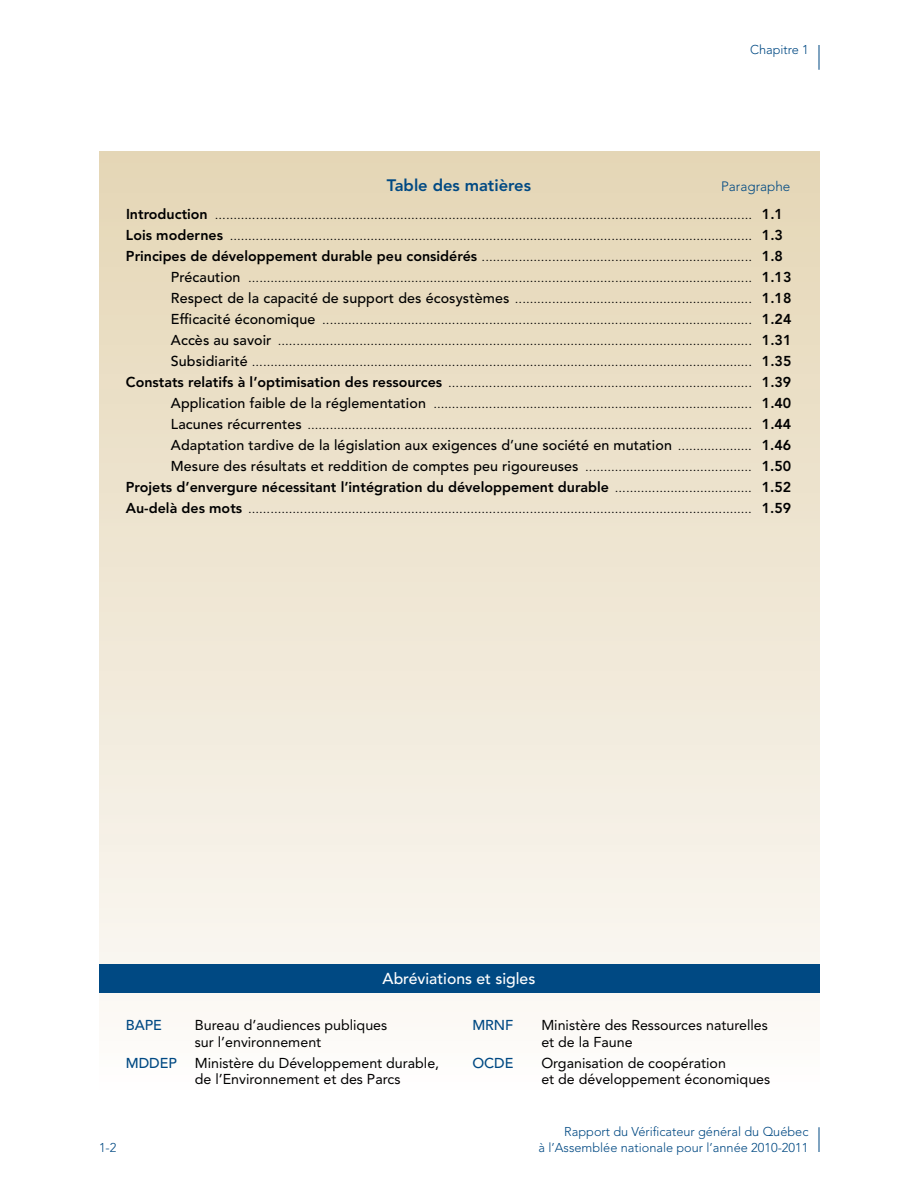
<style>
.page{position:relative;width:918px;height:1188px;background:#fff}
.page>*{position:absolute;margin:0;border:0;box-sizing:border-box;transform-origin:0 0}
.t1{font:800 16.5px "Avenir LT Std";color:#004983}
.t2{font:500 15.75px "Avenir LT Std";color:#fff}
.t3{font:300 14.25px "Avenir LT Std";color:#000}
.t4{font:14.25px/16.5px "Avenir LT Std";color:#000}
.t5{font:500 14.25px "Avenir LT Std";letter-spacing:.005em;color:#000}
.t6{font:800 14.25px "Avenir LT Std";color:#000}
.t7{font:500 14.25px "Avenir LT Std";color:#004983}
.t8{font:300 13.5px "Avenir LT Std";color:#004983}
.t9{font:300 12.75px/15.8px "Avenir LT Std";color:#004983;text-align:right}
.s1{font-weight:800}
.s2{font-weight:500}
.s3{font-weight:300}
</style>
<div class="page">
<svg style="left:819px;top:45px;width:1px;height:25px"></svg>
<svg style="left:819px;top:1127px;width:1px;height:25px"></svg>
<div style="left:99px;top:152px;width:720px;height:944px;background:linear-gradient(to bottom,#e4d5b4,#fdfcfa)"></div>
<div style="left:99px;top:964px;width:720px;height:29px;background:#004983"></div>
<p class="t9" style="left:750px;top:42px;width:60px">Chapitre 1</p>
<p class="t1" style="left:387px;top:175px;width:146px">Table des matières</p>
<p class="t8" style="left:721px;top:178px;width:71px">Paragraphe</p>
<p class="t3" style="left:126px;top:205px;width:659px"><span class="s1">Introduction</span> ................................................................................................................................................. <span class="s1">1.1</span></p>
<p class="t3" style="left:126px;top:226px;width:659px"><span class="s1">Lois modernes</span> ............................................................................................................................................. <span class="s1">1.3</span></p>
<p class="t3" style="left:126px;top:247px;width:659px"><span class="s1">Principes de développement durable peu considérés</span> ......................................................................... <span class="s1">1.8</span></p>
<p class="t3" style="left:171px;top:268px;width:622px"><span class="s2">Précaution</span> ........................................................................................................................................ <span class="s1">1.13</span></p>
<p class="t3" style="left:171px;top:289px;width:622px"><span class="s2">Respect de la capacité de support des écosystèmes</span> ................................................................ <span class="s1">1.18</span></p>
<p class="t3" style="left:171px;top:310px;width:622px"><span class="s2">Efficacité économique</span> .................................................................................................................... <span class="s1">1.24</span></p>
<p class="t3" style="left:171px;top:331px;width:622px"><span class="s2">Accès au savoir</span> ................................................................................................................................ <span class="s1">1.31</span></p>
<p class="t3" style="left:171px;top:352px;width:622px"><span class="s2">Subsidiarité</span> ....................................................................................................................................... <span class="s1">1.35</span></p>
<p class="t3" style="left:126px;top:373px;width:667px"><span class="s1">Constats relatifs à l’optimisation des ressources</span> .................................................................................. <span class="s1">1.39</span></p>
<p class="t3" style="left:171px;top:394px;width:622px"><span class="s2">Application faible de la réglementation</span> ...................................................................................... <span class="s1">1.40</span></p>
<p class="t3" style="left:171px;top:415px;width:622px"><span class="s2">Lacunes récurrentes</span> ........................................................................................................................ <span class="s1">1.44</span></p>
<p class="t5" style="left:171px;top:437px;width:622px">Adaptation tardive de la législation aux exigences d’une société en mutation <span class="s3">....................</span> <span class="s1">1.46</span></p>
<p class="t5" style="left:171px;top:458px;width:622px">Mesure des résultats et reddition de comptes peu rigoureuses <span class="s3">.............................................</span> <span class="s1">1.50</span></p>
<p class="t6" style="left:126px;top:478px;width:667px">Projets d’envergure nécessitant l’intégration du développement durable <span class="s3">.....................................</span> 1.52</p>
<p class="t3" style="left:126px;top:500px;width:667px"><span class="s1">Au-delà des mots</span> ........................................................................................................................................ <span class="s1">1.59</span></p>
<p class="t2" style="left:383px;top:970px;width:154px">Abréviations et sigles</p>
<p class="t7" style="left:126px;top:1017px;width:38px">BAPE</p>
<p class="t4" style="left:195px;top:1017px;width:194px">Bureau d’audiences publiques sur l’environnement</p>
<p class="t7" style="left:126px;top:1054px;width:53px">MDDEP</p>
<p class="t4" style="left:195px;top:1055px;width:246px">Ministère du Développement durable, de l’Environnement et des Parcs</p>
<p class="t7" style="left:472px;top:1017px;width:43px">MRNF</p>
<p class="t4" style="left:541px;top:1017px;width:228px">Ministère des Ressources naturelles et de la Faune</p>
<p class="t7" style="left:472px;top:1055px;width:43px">OCDE</p>
<p class="t4" style="left:541px;top:1055px;width:230px">Organisation de coopération<br>et de développement économiques</p>
<p class="t9" style="left:99px;top:1140px;width:19px">1-2</p>
<p class="t9" style="left:539px;top:1124px;width:271px">Rapport du Vérificateur général du Québec<br>à l’Assemblée nationale pour l’année 2010-2011</p>
</div>
